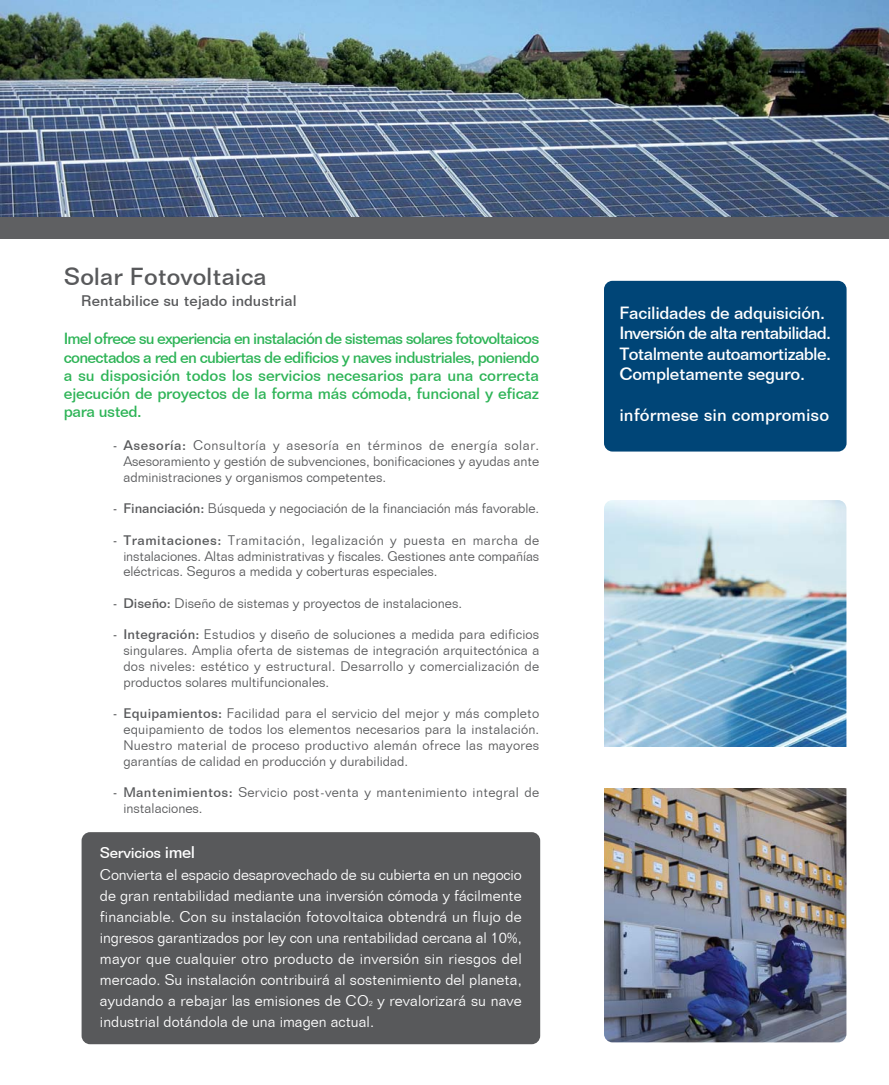
<style>
.page{position:relative;width:889px;height:1085px;background:#fff}
.page>*{position:absolute;margin:0;border:0;box-sizing:border-box;transform-origin:0 0}
.t1{font:500 24px "Folio BT";color:#58595b}
.t2{font:500 17.25px/20.2px "Folio BT";letter-spacing:-.04em;color:#fff}
.t3{font:500 17.25px "Folio BT";color:#fff}
.t4{font:500 15.75px/18px "Folio BT";letter-spacing:-.02em;color:#2eb457;text-align:justify}
.t5{font:300 15px/21px "Folio BT";color:#fff}
.t6{font:500 15px "Folio BT";color:#58595b}
.t7{font:300 13.5px/15.8px "Folio BT";color:#58595b;text-align:justify}
.t8{font:300 13.5px/15.8px "Folio BT";letter-spacing:.025em;color:#58595b}
.s1{font-weight:500}
.s2{font-weight:500;font-size:16.5px}
.s3{font-size:7.5px}
</style>
<div class="page">
<img style="left:0;top:0;width:889px;height:217px">
<div style="left:82px;top:832px;width:458px;height:212px;background:#58595b;border-radius:9px"></div>
<div style="left:604px;top:281px;width:242px;height:170px;background:#004577;border-radius:9px"></div>
<div style="left:0;top:217px;width:889px;height:21px;background:#5f6062"></div>
<img style="left:604px;top:500px;width:242px;height:246px">
<img style="left:604px;top:788px;width:242px;height:254px">
<h1 class="t1" style="left:64px;top:262px;width:205px">Solar Fotovoltaica</h1>
<p class="t6" style="left:81px;top:291px;width:217px">Rentabilice su tejado industrial</p>
<p class="t4" style="left:64px;top:330px;width:477px">Imel ofrece su experiencia en instalación de sistemas solares fotovoltaicos conectados a red en cubiertas de edificios y naves industriales, poniendo a su disposición todos los servicios necesarios para una correcta ejecución de proyectos de la forma más cómoda, funcional y eficaz para usted.</p>
<p class="t7" style="left:123px;top:437px;width:417px;text-indent:-11px"><span class="s1">- Asesoría:</span> Consultoría y asesoría en términos de energía solar.<br>Asesoramiento y gestión de subvenciones, bonificaciones y ayudas ante administraciones y organismos competentes.</p>
<p class="t7" style="left:113px;top:500px;width:428px"><span class="s1">- Financiación:</span> Búsqueda y negociación de la financiación más favorable.</p>
<p class="t7" style="left:123px;top:532px;width:417px;text-indent:-11px"><span class="s1">- Tramitaciones:</span> Tramitación, legalización y puesta en marcha de instalaciones. Altas administrativas y fiscales. Gestiones ante compañías eléctricas. Seguros a medida y coberturas especiales.</p>
<p class="t7" style="left:113px;top:595px;width:351px"><span class="s1">- Diseño:</span> Diseño de sistemas y proyectos de instalaciones.</p>
<p class="t7" style="left:123px;top:626px;width:417px;text-indent:-11px"><span class="s1">- Integración:</span> Estudios y diseño de soluciones a medida para edificios singulares. Amplia oferta de sistemas de integración arquitectónica a dos niveles: estético y estructural. Desarrollo y comercialización de productos solares multifuncionales.</p>
<p class="t7" style="left:123px;top:705px;width:417px;text-indent:-11px"><span class="s1">- Equipamientos:</span> Facilidad para el servicio del mejor y más completo equipamiento de todos los elementos necesarios para la instalación.<br>Nuestro material de proceso productivo alemán ofrece las mayores garantías de calidad en producción y durabilidad.</p>
<p class="t8" style="left:123px;top:784px;width:417px;text-indent:-11px"><span class="s1">- Mantenimientos:</span> Servicio post-venta y mantenimiento integral de instalaciones.</p>
<p class="t5" style="left:100px;top:842px;width:423px"><span class="s1">Servicios</span> <span class="s2">imel<br></span>Convierta el espacio desaprovechado de su cubierta en un negocio de gran rentabilidad mediante una inversión cómoda y fácilmente financiable. Con su instalación fotovoltaica obtendrá un flujo de ingresos garantizados por ley con una rentabilidad cercana al 10%, mayor que cualquier otro producto de inversión sin riesgos del mercado. Su instalación contribuirá al sostenimiento del planeta, ayudando a rebajar las emisiones de CO<span class="s3">2</span> y revalorizará su nave industrial dotándola de una imagen actual.</p>
<p class="t2" style="left:619px;top:303px;width:213px">Facilidades de adquisición.<br>Inversión de alta rentabilidad.<br>Totalmente autoamortizable.<br>Completamente seguro.</p>
<p class="t3" style="left:619px;top:404px;width:211px">infórmese sin compromiso</p>
</div>
